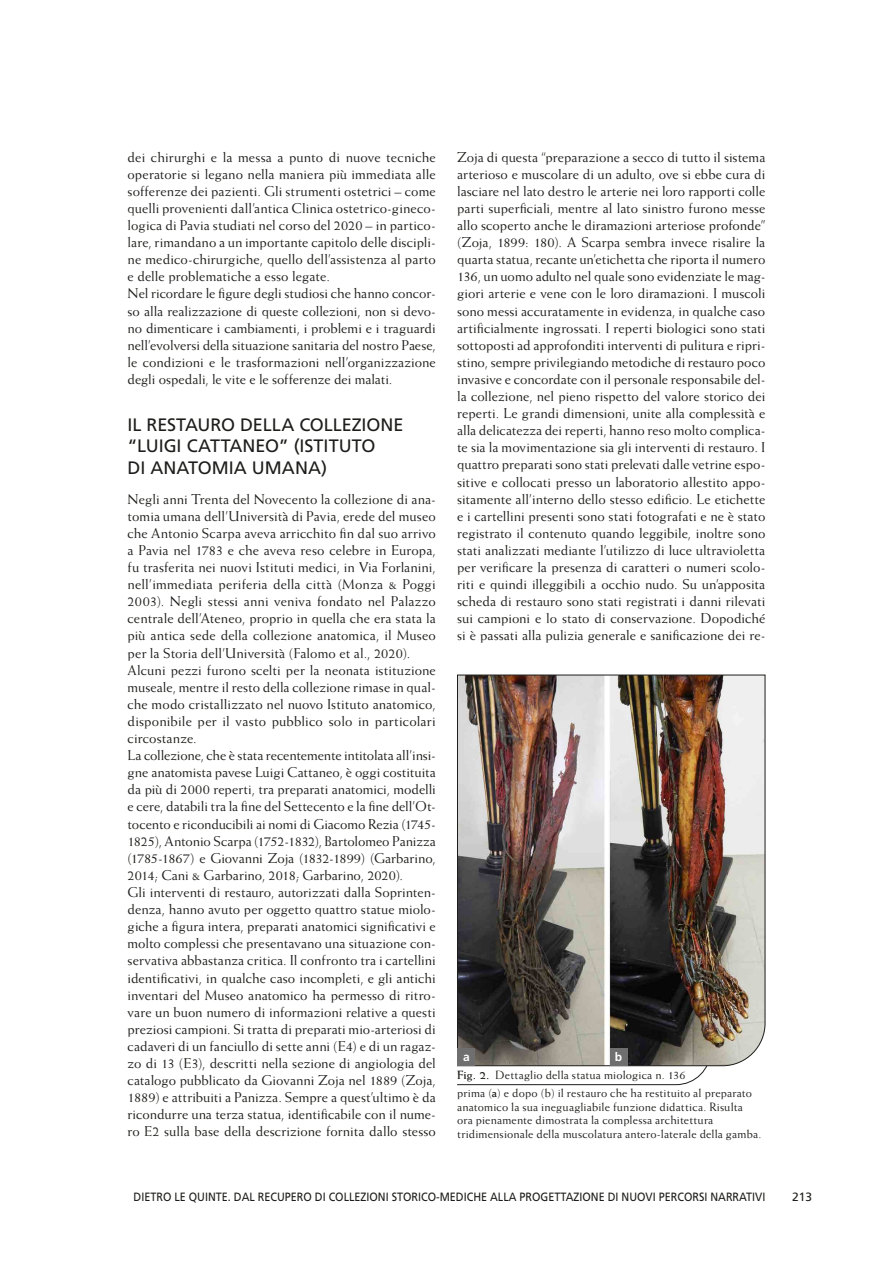
<style>
.page{position:relative;width:893px;height:1263px;background:#fff}
.page>*{position:absolute;margin:0;border:0;box-sizing:border-box;transform-origin:0 0}
.t1{font:18px/21.5px "Frutiger LT Std";color:#1d1d1b}
.t2{font:14.25px/17.1px "Weiss";letter-spacing:.005em;color:#1d1d1b}
.t3{font:12px/13.5px "Weiss";letter-spacing:.015em;color:#1d1d1b}
.t4{font:12px "Frutiger LT Std";color:#1d1d1b;scale:.9 1}
.t5{font:12px "Frutiger LT Std";color:#1d1d1b}
.t6{font:700 12px "Frutiger LT Std";color:#fff}
.s1{font-weight:700}
</style>
<div class="page">
<svg style="left:457px;top:1066px;width:254px;height:19px"></svg>
<img style="left:457px;top:674px;width:309px;height:392px">
<div style="left:458px;top:1048px;width:17px;height:17px;background:#706f6f"></div>
<div style="left:610px;top:1048px;width:17px;height:17px;background:#706f6f"></div>
<p class="t2" style="left:128px;top:148px;width:310px">dei chirurghi e la messa a punto di nuove tecniche operatorie si legano nella maniera più immediata alle sofferenze dei pazienti. Gli strumenti ostetrici – come quelli provenienti dall’antica Clinica ostetrico-gineco&shy;logica di Pavia studiati nel corso del 2020 – in partico&shy;lare, rimandano a un importante capitolo delle discipli&shy;ne medico-chirurgiche, quello dell’assistenza al parto e delle problematiche a esso legate.<br>Nel ricordare le figure degli studiosi che hanno concor&shy;so alla realizzazione di queste collezioni, non si devo&shy;no dimenticare i cambiamenti, i problemi e i traguardi nell’evolversi della situazione sanitaria del nostro Paese, le condizioni e le trasformazioni nell’organizzazione degli ospedali, le vite e le sofferenze dei malati.</p>
<p class="t1" style="left:128px;top:414px;width:278px">IL RESTAURO DELLA COLLEZIONE “LUIGI CATTANEO” (ISTITUTO<br>DI ANATOMIA UMANA)</p>
<p class="t2" style="left:128px;top:490px;width:310px">Negli anni Trenta del Novecento la collezione di ana&shy;tomia umana dell’Università di Pavia, erede del museo che Antonio Scarpa aveva arricchito fin dal suo arrivo a Pavia nel 1783 e che aveva reso celebre in Europa, fu trasferita nei nuovi Istituti medici, in Via Forlanini, nell’immediata periferia della città (Monza &amp; Poggi 2003). Negli stessi anni veniva fondato nel Palazzo centrale dell’Ateneo, proprio in quella che era stata la più antica sede della collezione anatomica, il Museo per la Storia dell’Università (Falomo et al., 2020).<br>Alcuni pezzi furono scelti per la neonata istituzione museale, mentre il resto della collezione rimase in qual&shy;che modo cristallizzato nel nuovo Istituto anatomico, disponibile per il vasto pubblico solo in particolari circostanze.<br>La collezione, che è stata recentemente intitolata all’insi&shy;gne anatomista pavese Luigi Cattaneo, è oggi costituita da più di 2000 reperti, tra preparati anatomici, modelli e cere, databili tra la fine del Settecento e la fine dell’Ot&shy;tocento e riconducibili ai nomi di Giacomo Rezia (1745- 1825), Antonio Scarpa (1752-1832), Bartolomeo Panizza (1785-1867) e Giovanni Zoja (1832-1899) (Garbarino, 2014; Cani &amp; Garbarino, 2018; Garbarino, 2020).<br>Gli interventi di restauro, autorizzati dalla Soprinten&shy;denza, hanno avuto per oggetto quattro statue miolo&shy;giche a figura intera, preparati anatomici significativi e molto complessi che presentavano una situazione con&shy;servativa abbastanza critica. Il confronto tra i cartellini identificativi, in qualche caso incompleti, e gli antichi inventari del Museo anatomico ha permesso di ritro&shy;vare un buon numero di informazioni relative a questi preziosi campioni. Si tratta di preparati mio-arteriosi di cadaveri di un fanciullo di sette anni (E4) e di un ragaz&shy;zo di 13 (E3), descritti nella sezione di angiologia del catalogo pubblicato da Giovanni Zoja nel 1889 (Zoja, 1889) e attribuiti a Panizza. Sempre a quest’ultimo è da ricondurre una terza statua, identificabile con il nume&shy;ro E2 sulla base della descrizione fornita dallo stesso</p>
<p class="t2" style="left:457px;top:148px;width:310px;text-align:justify">Zoja di questa “preparazione a secco di tutto il sistema arterioso e muscolare di un adulto, ove si ebbe cura di lasciare nel lato destro le arterie nei loro rapporti colle parti superficiali, mentre al lato sinistro furono messe allo scoperto anche le diramazioni arteriose profonde” (Zoja, 1899: 180). A Scarpa sembra invece risalire la quarta statua, recante un’etichetta che riporta il numero 136, un uomo adulto nel quale sono evidenziate le mag&shy;giori arterie e vene con le loro diramazioni. I muscoli sono messi accuratamente in evidenza, in qualche caso artificialmente ingrossati. I reperti biologici sono stati sottoposti ad approfonditi interventi di pulitura e ripri&shy;stino, sempre privilegiando metodiche di restauro poco invasive e concordate con il personale responsabile del&shy;la collezione, nel pieno rispetto del valore storico dei reperti. Le grandi dimensioni, unite alla complessità e alla delicatezza dei reperti, hanno reso molto complica&shy;te sia la movimentazione sia gli interventi di restauro. I quattro preparati sono stati prelevati dalle vetrine espo&shy;sitive e collocati presso un laboratorio allestito appo&shy;sitamente all’interno dello stesso edificio. Le etichette e i cartellini presenti sono stati fotografati e ne è stato registrato il contenuto quando leggibile, inoltre sono stati analizzati mediante l’utilizzo di luce ultravioletta per verificare la presenza di caratteri o numeri scolo&shy;riti e quindi illeggibili a occhio nudo. Su un’apposita scheda di restauro sono stati registrati i danni rilevati sui campioni e lo stato di conservazione. Dopodiché si è passati alla pulizia generale e sanificazione dei re-</p>
<p class="t6" style="left:463px;top:1050px;width:8px">a</p>
<p class="t6" style="left:615px;top:1050px;width:9px">b</p>
<p class="t3" style="left:457px;top:1066px;width:296px;line-height:18px"><span class="s1">Fig. 2.</span> Dettaglio della statua miologica n. 136<br>prima (<span class="s1">a</span>) e dopo (b) il restauro che ha restituito al preparato</p>
<p class="t3" style="left:457px;top:1100px;width:306px">anatomico la sua ineguagliabile funzione didattica. Risulta ora pienamente dimostrata la complessa architettura tridimensionale della muscolatura antero-laterale della gamba.</p>
<p class="t4" style="left:134px;top:1189px;width:147px">DIETRO LE QUINTE . DAL RECUPERO</p>
<p class="t4" style="left:315px;top:1189px;width:64px">DI COLLEZIONI</p>
<p class="t4" style="left:392px;top:1189px;width:21px">STORICO</p>
<p class="t4" style="left:436px;top:1189px;width:13px">-MEDICHE</p>
<p class="t4" style="left:490px;top:1189px;width:42px">ALLA PROGE</p>
<p class="t4" style="left:554px;top:1189px;width:36px">TTAZIONE</p>
<p class="t4" style="left:608px;top:1189px;width:24px">DI NUOVI</p>
<p class="t4" style="left:659px;top:1189px;width:8px">PERCORSI</p>
<p class="t4" style="left:710px;top:1189px;width:9px">NARRA</p>
<p class="t4" style="left:746px;top:1189px;width:12px">TIVI</p>
<p class="t5" style="left:792px;top:1189px;width:22px">213</p>
</div>
